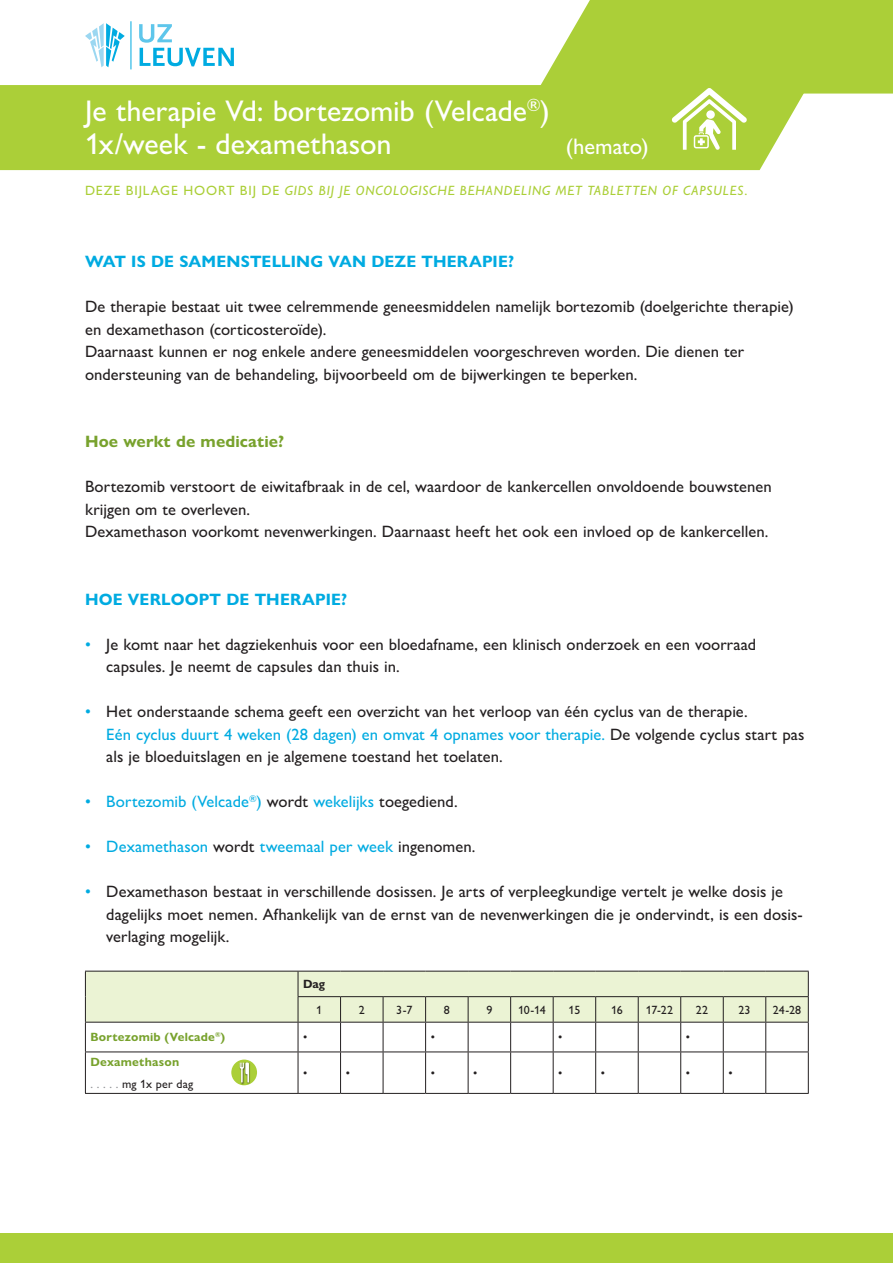
<style>
.page{position:relative;width:893px;height:1263px;background:#fff}
.page>*{position:absolute;margin:0;border:0;box-sizing:border-box;transform-origin:0 0}
.t1{font:500 30px/33px "Gill Sans Nova";letter-spacing:-.005em;color:#fff}
.t2{font:500 22.5px "Gill Sans Nova";color:#fff}
.t3{font:500 16.5px/22.5px "Gill Sans Nova";letter-spacing:.005em;color:#231f20}
.t4{font:500 16.5px "Gill Sans Nova";letter-spacing:.005em;color:#00abe1}
.t5{font:700 16.5px "Gill Sans Nova";letter-spacing:.01em;color:#00abe1}
.t6{font:700 16.5px "Gill Sans Nova";letter-spacing:.01em;color:#78a22d}
.t7{font:italic 500 13.5px "Gill Sans Nova";letter-spacing:.06em;color:#abcf38}
.t8{font:700 12px/22.5px "Gill Sans Nova";letter-spacing:.02em;color:#78a22d}
.t9{font:500 12px "Gill Sans Nova";letter-spacing:-.01em;color:#231f20}
.t10{font:700 12px "Gill Sans Nova";color:#231f20}
.s1{font-style:normal}
.s2{color:#00abe1}
.s3{color:#231f20}
.s4{font-weight:500;color:#939598}
.s5{font-weight:500;color:#231f20}
</style>
<div class="page">
<svg style="left:85px;top:971px;width:724px;height:80px"></svg>
<hr style="left:85px;top:1051px;width:213px;height:1px;background:#231f20">
<hr style="left:85px;top:1052px;width:1px;height:41px;background:#231f20">
<hr style="left:298px;top:1051px;width:43px;height:1px;background:#231f20">
<hr style="left:341px;top:1051px;width:42px;height:1px;background:#231f20">
<hr style="left:340px;top:1052px;width:1px;height:41px;background:#231f20">
<hr style="left:383px;top:1051px;width:43px;height:1px;background:#231f20">
<hr style="left:383px;top:1052px;width:1px;height:41px;background:#231f20">
<hr style="left:426px;top:1051px;width:42px;height:1px;background:#231f20">
<hr style="left:425px;top:1052px;width:1px;height:41px;background:#231f20">
<hr style="left:468px;top:1051px;width:43px;height:1px;background:#231f20">
<hr style="left:468px;top:1052px;width:1px;height:41px;background:#231f20">
<hr style="left:511px;top:1051px;width:42px;height:1px;background:#231f20">
<hr style="left:510px;top:1052px;width:1px;height:41px;background:#231f20">
<hr style="left:553px;top:1051px;width:43px;height:1px;background:#231f20">
<hr style="left:553px;top:1052px;width:1px;height:41px;background:#231f20">
<hr style="left:596px;top:1051px;width:42px;height:1px;background:#231f20">
<hr style="left:595px;top:1052px;width:1px;height:41px;background:#231f20">
<hr style="left:638px;top:1051px;width:43px;height:1px;background:#231f20">
<hr style="left:638px;top:1052px;width:1px;height:41px;background:#231f20">
<hr style="left:681px;top:1051px;width:42px;height:1px;background:#231f20">
<hr style="left:680px;top:1052px;width:1px;height:41px;background:#231f20">
<hr style="left:723px;top:1051px;width:43px;height:1px;background:#231f20">
<hr style="left:723px;top:1052px;width:1px;height:41px;background:#231f20">
<hr style="left:766px;top:1051px;width:43px;height:1px;background:#231f20">
<hr style="left:765px;top:1052px;width:1px;height:41px;background:#231f20">
<hr style="left:808px;top:1052px;width:1px;height:41px;background:#231f20">
<hr style="left:85px;top:1093px;width:213px;height:1px;background:#231f20">
<hr style="left:298px;top:1093px;width:43px;height:1px;background:#231f20">
<hr style="left:341px;top:1093px;width:42px;height:1px;background:#231f20">
<hr style="left:383px;top:1093px;width:43px;height:1px;background:#231f20">
<hr style="left:426px;top:1093px;width:42px;height:1px;background:#231f20">
<hr style="left:468px;top:1093px;width:43px;height:1px;background:#231f20">
<hr style="left:511px;top:1093px;width:42px;height:1px;background:#231f20">
<hr style="left:553px;top:1093px;width:43px;height:1px;background:#231f20">
<hr style="left:596px;top:1093px;width:42px;height:1px;background:#231f20">
<hr style="left:638px;top:1093px;width:43px;height:1px;background:#231f20">
<hr style="left:681px;top:1093px;width:42px;height:1px;background:#231f20">
<hr style="left:723px;top:1093px;width:43px;height:1px;background:#231f20">
<hr style="left:766px;top:1093px;width:43px;height:1px;background:#231f20">
<hr style="left:298px;top:1052px;width:1px;height:41px;background:#231f20">
<div style="left:0;top:85px;width:771px;height:85px;background:#abcf38"></div>
<div style="left:0;top:1233px;width:893px;height:30px;background:#abcf38"></div>
<hr style="left:130px;top:21px;width:1px;height:48px;background:#00abe1">
<svg style="left:139px;top:24px;width:95px;height:42px"></svg>
<svg style="left:85px;top:23px;width:40px;height:44px"></svg>
<div style="left:231px;top:1059px;width:26px;height:26px;background:#abcf38;border-radius:50%"></div>
<div style="left:239px;top:1062px;width:7px;height:23px;background:#231f20;opacity:.75"></div>
<div style="left:245px;top:1062px;width:5px;height:23px;background:#231f20;opacity:.75"></div>
<svg style="left:240px;top:1062px;width:9px;height:20px"></svg>
<svg style="left:536px;top:0;width:357px;height:150px"></svg>
<h1 class="t1" style="left:85px;top:94px;width:466px">Je therapie Vd: bortezomib (Velcade<sup>®</sup>)<br>1x/week - dexamethason</h1>
<h2 class="t2" style="left:566px;top:132px;width:84px">(hemato)</h2>
<p class="t7" style="left:85px;top:182px;width:664px"><span class="s1">DEZE BIJLAGE HOORT BIJ DE</span> GIDS BIJ JE ONCOLOGISCHE BEHANDELING MET TABLETTEN OF CAPSULES<span class="s1">.</span></p>
<p class="t5" style="left:85px;top:251px;width:431px">WAT IS DE SAMENSTELLING VAN DEZE THERAPIE?</p>
<p class="t3" style="left:85px;top:295px;width:710px">De therapie bestaat uit twee celremmende geneesmiddelen namelijk bortezomib (doelgerichte therapie) en dexamethason (corticosteroïde).<br>Daarnaast kunnen er nog enkele andere geneesmiddelen voorgeschreven worden. Die dienen ter ondersteuning van de behandeling, bijvoorbeeld om de bijwerkingen te beperken.</p>
<p class="t6" style="left:85px;top:431px;width:201px">Hoe werkt de medicatie?</p>
<p class="t3" style="left:85px;top:475px;width:688px">Bortezomib verstoort de eiwitafbraak in de cel, waardoor de kankercellen onvoldoende bouwstenen krijgen om te overleven.<br>Dexamethason voorkomt nevenwerkingen. Daarnaast heeft het ook een invloed op de kankercellen.</p>
<p class="t5" style="left:85px;top:589px;width:264px">HOE VERLOOPT DE THERAPIE?</p>
<p class="t3" style="left:106px;top:633px;width:652px;text-indent:-21px"><span class="s2">•</span> Je komt naar het dagziekenhuis voor een bloedafname, een klinisch onderzoek en een voorraad capsules. Je neemt de capsules dan thuis in.</p>
<p class="t3" style="left:106px;top:700px;width:700px;text-indent:-21px"><span class="s2">•</span> Het onderstaande schema geeft een overzicht van het verloop van één cyclus van de therapie.<br><span class="s2">Eén cyclus duurt 4 weken (28 dagen) en omvat 4 opnames voor therapie.</span> De volgende cyclus start pas als je bloeduitslagen en je algemene toestand het toelaten.</p>
<p class="t4" style="left:85px;top:792px;width:374px">• Bortezomib (Velcade<sup>®</sup>) <span class="s3">wordt</span> wekelijks <span class="s3">toegediend.</span></p>
<p class="t4" style="left:85px;top:836px;width:392px">• Dexamethason <span class="s3">wordt</span> tweemaal per week <span class="s3">ingenomen.</span></p>
<p class="t3" style="left:106px;top:880px;width:698px;text-indent:-21px"><span class="s2">•</span> Dexamethason bestaat in verschillende dosissen. Je arts of verpleegkundige vertelt je welke dosis je dagelijks moet nemen. Afhankelijk van de ernst van de nevenwerkingen die je ondervindt, is een dosis&shy;verlaging mogelijk.</p>
<p class="t10" style="left:303px;top:977px;width:24px">Dag</p>
<p class="t9" style="left:316px;top:1002px;width:7px">1</p>
<p class="t9" style="left:359px;top:1002px;width:7px">2</p>
<p class="t9" style="left:396px;top:1002px;width:18px">3-7</p>
<p class="t9" style="left:444px;top:1002px;width:7px">8</p>
<p class="t9" style="left:486px;top:1002px;width:7px">9</p>
<p class="t9" style="left:518px;top:1002px;width:29px">10-14</p>
<p class="t9" style="left:568px;top:1002px;width:13px">15</p>
<p class="t9" style="left:611px;top:1002px;width:13px">16</p>
<p class="t9" style="left:646px;top:1002px;width:29px">17-22</p>
<p class="t9" style="left:696px;top:1002px;width:14px">22</p>
<p class="t9" style="left:738px;top:1002px;width:14px">23</p>
<p class="t9" style="left:773px;top:1002px;width:30px">24-28</p>
<p class="t8" style="left:91px;top:1026px;width:136px">Bortezomib (Velcade<sup>®</sup>)</p>
<p class="t9" style="left:303px;top:1030px;width:6px">•</p>
<p class="t9" style="left:431px;top:1030px;width:6px">•</p>
<p class="t9" style="left:558px;top:1030px;width:6px">•</p>
<p class="t9" style="left:686px;top:1030px;width:6px">•</p>
<p class="t8" style="left:91px;top:1050px;width:104px">Dexamethason<br><span class="s4">. . . . .</span> <span class="s5">mg 1x per dag</span></p>
<p class="t9" style="left:303px;top:1066px;width:6px">•</p>
<p class="t9" style="left:346px;top:1066px;width:6px">•</p>
<p class="t9" style="left:431px;top:1066px;width:6px">•</p>
<p class="t9" style="left:473px;top:1066px;width:6px">•</p>
<p class="t9" style="left:558px;top:1066px;width:6px">•</p>
<p class="t9" style="left:601px;top:1066px;width:6px">•</p>
<p class="t9" style="left:686px;top:1066px;width:6px">•</p>
<p class="t9" style="left:728px;top:1066px;width:6px">•</p>
</div>
